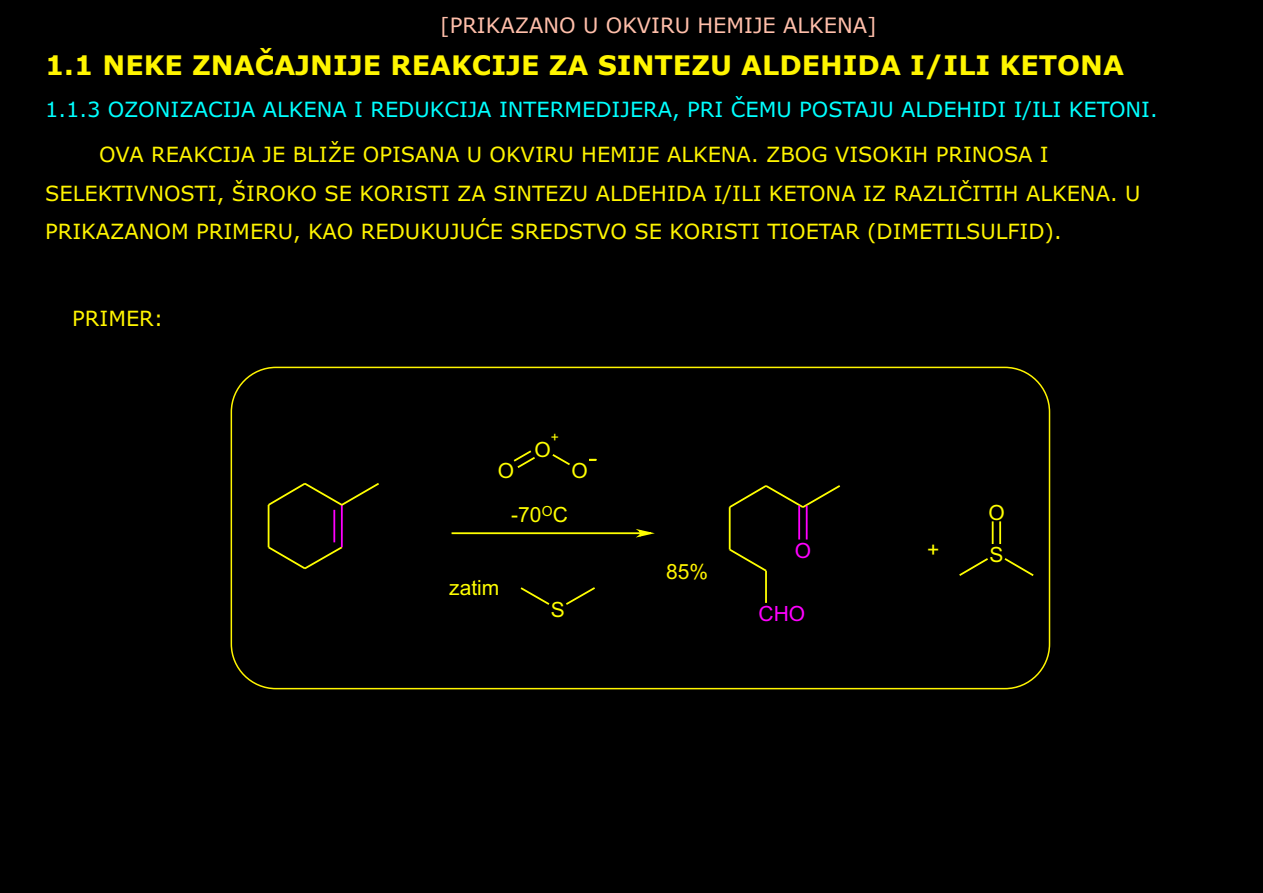
<style>
.page{position:relative;width:1263px;height:893px;background:#000}
.page>*{position:absolute;margin:0;border:0;box-sizing:border-box;transform-origin:0 0}
.t1{font:700 27px "Verdana";color:#fff500}
.t2{font:21px/38.2px "Verdana";color:#fff500}
.t3{font:21px "Verdana";color:#0ff}
.t4{font:21px "Verdana";color:#ffbfaa}
.t5{font:21px "Arial";color:#ff0}
.t6{font:21px "Arial";color:#f0f}
.t7{font:21px "Arial";color:#fff500}
.t8{font:13.95px "Arial";color:#ff0}
</style>
<div class="page">
<hr style="left:268px;top:505px;width:1px;height:42px;background:#ff0">
<svg style="left:267px;top:545px;width:76px;height:25px"></svg>
<hr style="left:341px;top:505px;width:2px;height:42px;background:#f0f">
<hr style="left:333px;top:510px;width:2px;height:32px;background:#f0f">
<svg style="left:267px;top:483px;width:112px;height:24px"></svg>
<hr style="left:451px;top:532px;width:188px;height:2px;background:#ff0">
<svg style="left:632px;top:529px;width:23px;height:9px"></svg>
<svg style="left:513px;top:450px;width:22px;height:18px"></svg>
<svg style="left:589px;top:459px;width:7px;height:2px"></svg>
<svg style="left:552px;top:454px;width:18px;height:11px"></svg>
<svg style="left:520px;top:587px;width:30px;height:18px"></svg>
<svg style="left:566px;top:587px;width:29px;height:18px"></svg>
<hr style="left:729px;top:507px;width:2px;height:43px;background:#ff0">
<svg style="left:728px;top:547px;width:39px;height:24px"></svg>
<svg style="left:728px;top:485px;width:112px;height:25px"></svg>
<hr style="left:765px;top:571px;width:2px;height:32px;background:#ff0">
<hr style="left:798px;top:506px;width:2px;height:33px;background:#f0f">
<hr style="left:806px;top:506px;width:2px;height:33px;background:#f0f">
<svg style="left:959px;top:558px;width:29px;height:18px"></svg>
<svg style="left:1004px;top:558px;width:30px;height:18px"></svg>
<hr style="left:999px;top:521px;width:2px;height:23px;background:#ff0">
<svg style="left:992px;top:521px;width:1px;height:23px"></svg>
<div style="left:231px;top:367px;width:819px;height:322px;border:2px solid #fff500;border-radius:45px"></div>
<p class="t4" style="left:440px;top:11px;width:438px">[PRIKAZANO U OKVIRU HEMIJE ALKENA]</p>
<p class="t1" style="left:45px;top:55px;width:1080px">1.1 NEKE ZNAČAJNIJE REAKCIJE ZA SINTEZU ALDEHIDA I/ILI KETONA</p>
<p class="t3" style="left:45px;top:101px;width:1114px">1.1.3 OZONIZACIJA ALKENA I REDUKCIJA INTERMEDIJERA, PRI ČEMU POSTAJU ALDEHIDI I/ILI KETONI.</p>
<p class="t2" style="left:45px;top:137px;width:1097px;text-indent:54px">OVA REAKCIJA JE BLIŽE OPISANA U OKVIRU HEMIJE ALKENA. ZBOG VISOKIH PRINOSA I<br>SELEKTIVNOSTI, ŠIROKO SE KORISTI ZA SINTEZU ALDEHIDA I/ILI KETONA IZ RAZLIČITIH ALKENA. U<br>PRIKAZANOM PRIMERU, KAO REDUKUJUĆE SREDSTVO SE KORISTI TIOETAR (DIMETILSULFID).</p>
<p class="t2" style="left:72px;top:301px;width:93px">PRIMER:</p>
<p class="t5" style="left:498px;top:463px;width:18px">O</p>
<p class="t8" style="left:551px;top:432px;width:10px">+</p>
<p class="t5" style="left:534px;top:442px;width:18px">O</p>
<p class="t5" style="left:571px;top:463px;width:18px">O</p>
<p class="t5" style="left:449px;top:580px;width:52px">zatim</p>
<p class="t5" style="left:511px;top:507px;width:58px">-70<sup>O</sup>C</p>
<p class="t5" style="left:988px;top:504px;width:18px">O</p>
<p class="t7" style="left:666px;top:563px;width:44px">85%</p>
<p class="t6" style="left:795px;top:542px;width:18px">O</p>
<p class="t5" style="left:989px;top:547px;width:15px">S</p>
<p class="t5" style="left:927px;top:542px;width:14px">+</p>
<p class="t5" style="left:551px;top:602px;width:15px">S</p>
<p class="t6" style="left:758px;top:606px;width:48px">CHO</p>
</div>
